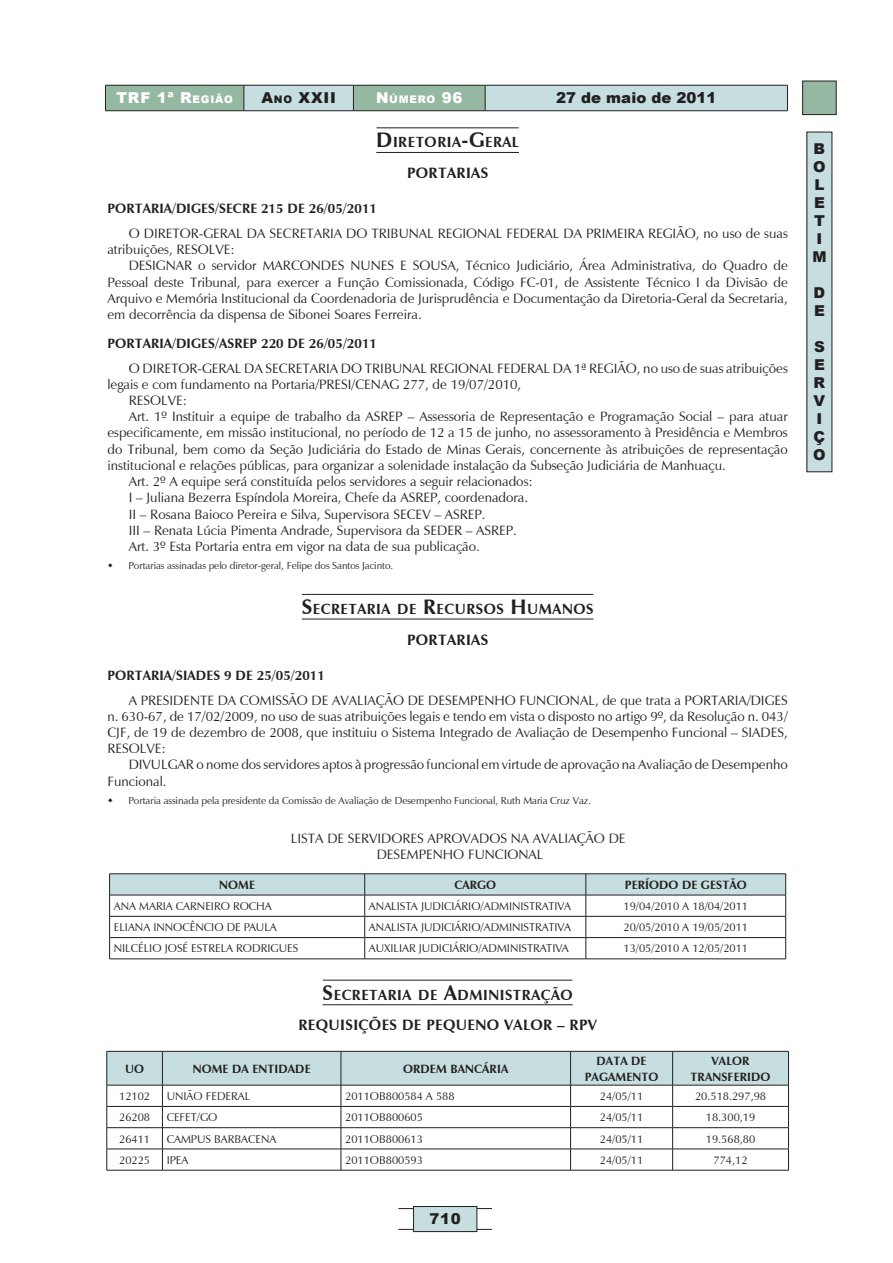
<style>
.page{position:relative;width:893px;height:1263px;background:#fff}
.page>*{position:absolute;margin:0;border:0;box-sizing:border-box;transform-origin:0 0}
.Titulo_N2{font:700 15px "Zapf Humanist 601 BT";letter-spacing:.025em;color:#231f20}
.t1{font:900 15px/18px "Arial";color:#231f20}
.t2{font:900 15px "Arial";color:#fff}
.t3{font:900 15px "Arial";color:#231f20}
.Titulo_N1{font:700 14.7px "Zapf Humanist 601 BT";letter-spacing:.035em;color:#231f20}
.Matéria{font:13.5px/16.2px "Zapf Humanist 601 BT";color:#231f20}
.Titulo_N3{font:700 13.5px "Zapf Humanist 601 BT";letter-spacing:.01em;color:#231f20}
.Título_ADO{font:700 12px/16.2px "Zapf Humanist 601 BT";letter-spacing:.01em;color:#231f20;text-align:center}
.ADO_ADE{font:11.25px "Zapf Humanist 601 BT";color:#231f20}
.t4{font:900 10.5px "Arial";color:#fff}
.assinatura{font:10.2px "Zapf Humanist 601 BT";letter-spacing:-.005em;color:#231f20}
.s1{font-size:10.5px}
.s2{font-size:15px}
.s3{font-size:21px}
</style>
<div class="page">
<div style="left:485px;top:85px;width:302px;height:26px;background:#c6dedf"></div>
<hr style="left:485px;top:85px;width:303px;height:1px;background:#231f20">
<svg style="left:105px;top:85px;width:381px;height:25px;background:#9ebcad"></svg>
<svg style="left:787px;top:85px;width:1px;height:25px"></svg>
<hr style="left:105px;top:110px;width:139px;height:1px;background:#231f20">
<hr style="left:244px;top:110px;width:109px;height:1px;background:#231f20">
<hr style="left:353px;top:110px;width:132px;height:1px;background:#231f20">
<hr style="left:485px;top:110px;width:303px;height:1px;background:#231f20">
<hr style="left:398px;top:1208px;width:94px;height:1px;background:#231f20">
<hr style="left:398px;top:1229px;width:94px;height:1px;background:#231f20">
<div style="left:414px;top:1206px;width:63px;height:25px;background:#c6dedf"></div>
<div style="left:413px;top:1206px;width:64px;height:26px;border:1px solid #231f20"></div>
<div style="left:807px;top:132px;width:25px;height:340px;background:#c6dedf"></div>
<div style="left:802px;top:81px;width:34px;height:34px;background:#95b8a2;border:1px solid #231f20"></div>
<hr style="left:377px;top:128px;width:142px;height:1px;background:#231f20">
<hr style="left:376px;top:152px;width:143px;height:1px;background:#231f20">
<hr style="left:302px;top:594px;width:291px;height:1px;background:#231f20">
<hr style="left:302px;top:619px;width:292px;height:1px;background:#231f20">
<hr style="left:323px;top:980px;width:249px;height:1px;background:#231f20">
<hr style="left:323px;top:1004px;width:250px;height:1px;background:#231f20">
<hr style="left:109px;top:873px;width:256px;height:1px;background:#231f20">
<hr style="left:365px;top:873px;width:221px;height:1px;background:#231f20">
<hr style="left:586px;top:873px;width:200px;height:1px;background:#231f20">
<svg style="left:109px;top:874px;width:677px;height:84px"></svg>
<hr style="left:109px;top:958px;width:256px;height:1px;background:#231f20">
<hr style="left:365px;top:958px;width:221px;height:1px;background:#231f20">
<hr style="left:586px;top:958px;width:200px;height:1px;background:#231f20">
<hr style="left:107px;top:1170px;width:55px;height:1px;background:#231f20">
<hr style="left:162px;top:1170px;width:179px;height:1px;background:#231f20">
<hr style="left:341px;top:1170px;width:230px;height:1px;background:#231f20">
<hr style="left:571px;top:1170px;width:102px;height:1px;background:#231f20">
<hr style="left:673px;top:1170px;width:116px;height:1px;background:#231f20">
<svg style="left:107px;top:1051px;width:682px;height:119px"></svg>
<p class="t2" style="left:116px;top:87px;width:118px">TRF 1ª R<span class="s1">EGIÃO</span></p>
<p class="t3" style="left:261px;top:87px;width:68px">A<span class="s1">NO</span> XXII</p>
<p class="t4" style="left:376px;top:92px;width:88px"><span class="s2">N</span> ÚMERO <span class="s2">96</span></p>
<p class="t1" style="left:556px;top:89px;width:162px">27 de maio de 2011</p>
<p class="Titulo_N1" style="left:376px;top:133px;width:144px"><span class="s3">D</span> IRETORIA<span class="s3">-G</span>ERAL</p>
<p class="Titulo_N2" style="left:407px;top:164px;width:83px">PORTARIAS</p>
<p class="Titulo_N3" style="left:107px;top:200px;width:271px">PORTARIA/DIGES/SECRE 215 DE 26/05/2011</p>
<p class="Matéria" style="left:107px;top:225px;width:682px;text-indent:21px">O DIRETOR-GERAL DA SECRETARIA DO TRIBUNAL REGIONAL FEDERAL DA PRIMEIRA REGIÃO, no uso de suas atribuições, RESOLVE:</p>
<p class="Matéria" style="left:107px;top:258px;width:682px;text-align:justify;text-indent:21px">DESIGNAR o servidor MARCONDES NUNES E SOUSA, Técnico Judiciário, Área Administrativa, do Quadro de Pessoal deste Tribunal, para exercer a Função Comissionada, Código FC-01, de Assistente Técnico I da Divisão de Arquivo e Memória Institucional da Coordenadoria de Jurisprudência e Documentação da Diretoria-Geral da Secretaria, em decorrência da dispensa de Sibonei Soares Ferreira.</p>
<p class="Titulo_N3" style="left:107px;top:335px;width:271px">PORTARIA/DIGES/ASREP 220 DE 26/05/2011</p>
<p class="Matéria" style="left:107px;top:360px;width:682px;text-indent:21px">O DIRETOR-GERAL DA SECRETARIA DO TRIBUNAL REGIONAL FEDERAL DA 1ª REGIÃO, no uso de suas atribuições legais e com fundamento na Portaria/PRESI/CENAG 277, de 19/07/2010,</p>
<p class="Matéria" style="left:129px;top:392px;width:60px">RESOLVE:</p>
<p class="Matéria" style="left:107px;top:408px;width:682px;text-align:justify;text-indent:21px">Art. 1º Instituir a equipe de trabalho da ASREP – Assessoria de Representação e Programação Social – para atuar especificamente, em missão institucional, no período de 12 a 15 de junho, no assessoramento à Presidência e Membros do Tribunal, bem como da Seção Judiciária do Estado de Minas Gerais, concernente às atribuições de representação institucional e relações públicas, para organizar a solenidade instalação da Subseção Judiciária de Manhuaçu.</p>
<p class="Matéria" style="left:129px;top:473px;width:406px">Art. 2º A equipe será constituída pelos servidores a seguir relacionados:</p>
<p class="Matéria" style="left:129px;top:489px;width:401px">I – Juliana Bezerra Espíndola Moreira, Chefe da ASREP, coordenadora.</p>
<p class="Matéria" style="left:129px;top:506px;width:358px">II – Rosana Baioco Pereira e Silva, Supervisora SECEV – ASREP.</p>
<p class="Matéria" style="left:129px;top:522px;width:390px">III – Renata Lúcia Pimenta Andrade, Supervisora da SEDER – ASREP.</p>
<p class="Matéria" style="left:129px;top:538px;width:353px">Art. 3º Esta Portaria entra em vigor na data de sua publicação.</p>
<p class="assinatura" style="left:128px;top:560px;width:266px">Portarias assinadas pelo diretor-geral, Felipe dos Santos Jacinto.</p>
<p class="Titulo_N1" style="left:302px;top:600px;width:293px"><span class="s3">S</span>ECRETARIA DE <span class="s3">R</span>ECURSOS <span class="s3">H</span>UMANOS</p>
<p class="Titulo_N2" style="left:407px;top:630px;width:83px">PORTARIAS</p>
<p class="Titulo_N3" style="left:107px;top:667px;width:219px">PORTARIA/SIADES 9 DE 25/05/2011</p>
<p class="Matéria" style="left:107px;top:692px;width:682px;text-align:justify;text-indent:21px">A PRESIDENTE DA COMISSÃO DE AVALIAÇÃO DE DESEMPENHO FUNCIONAL, de que trata a PORTARIA/DIGES n. 630-67, de 17/02/2009, no uso de suas atribuições legais e tendo em vista o disposto no artigo 9º, da Resolução n. 043/ CJF, de 19 de dezembro de 2008, que instituiu o Sistema Integrado de Avaliação de Desempenho Funcional – SIADES, RESOLVE:</p>
<p class="Matéria" style="left:107px;top:757px;width:682px;text-indent:21px">DIVULGAR o nome dos servidores aptos à progressão funcional em virtude de aprovação na Avaliação de Desempenho<br>Funcional.</p>
<p class="assinatura" style="left:128px;top:794px;width:464px">Portaria assinada pela presidente da Comissão de Avaliação de Desempenho Funcional, Ruth Maria Cruz Vaz.</p>
<p class="Matéria" style="left:291px;top:830px;width:336px">LISTA DE SERVIDORES APROVADOS NA AVALIAÇÃO DE</p>
<p class="Matéria" style="left:377px;top:846px;width:168px">DESEMPENHO FUNCIONAL</p>
<p class="Título_ADO" style="left:219px;top:877px;width:37px">NOME</p>
<p class="Título_ADO" style="left:454px;top:877px;width:43px">CARGO</p>
<p class="Título_ADO" style="left:625px;top:877px;width:123px">PERÍODO DE GESTÃO</p>
<p class="ADO_ADE" style="left:114px;top:899px;width:160px">ANA MARIA CARNEIRO ROCHA</p>
<p class="ADO_ADE" style="left:369px;top:899px;width:204px">ANALISTA JUDICIÁRIO/ADMINISTRATIVA</p>
<p class="ADO_ADE" style="left:623px;top:899px;width:126px">19/04/2010 A 18/04/2011</p>
<p class="ADO_ADE" style="left:114px;top:920px;width:165px">ELIANA INNOCÊNCIO DE PAULA</p>
<p class="ADO_ADE" style="left:369px;top:920px;width:204px">ANALISTA JUDICIÁRIO/ADMINISTRATIVA</p>
<p class="ADO_ADE" style="left:623px;top:920px;width:126px">20/05/2010 A 19/05/2011</p>
<p class="ADO_ADE" style="left:114px;top:942px;width:186px">NILCÉLIO JOSÉ ESTRELA RODRIGUES</p>
<p class="ADO_ADE" style="left:369px;top:942px;width:201px">AUXILIAR JUDICIÁRIO/ADMINISTRATIVA</p>
<p class="ADO_ADE" style="left:623px;top:942px;width:126px">13/05/2010 A 12/05/2011</p>
<p class="Titulo_N1" style="left:323px;top:985px;width:252px"><span class="s3">S</span>ECRETARIA DE <span class="s3">A</span>DMINISTRAÇÃO</p>
<p class="Titulo_N2" style="left:298px;top:1016px;width:300px">REQUISIÇÕES DE PEQUENO VALOR – RPV</p>
<p class="Título_ADO" style="left:125px;top:1060px;width:21px">UO</p>
<p class="Título_ADO" style="left:193px;top:1060px;width:120px">NOME DA ENTIDADE</p>
<p class="Título_ADO" style="left:403px;top:1060px;width:107px">ORDEM BANCÁRIA</p>
<p class="Título_ADO" style="left:585px;top:1052px;width:75px">DATA DE<br>PAGAMENTO</p>
<p class="Título_ADO" style="left:691px;top:1052px;width:81px">VALOR<br>TRANSFERIDO</p>
<p class="ADO_ADE" style="left:119px;top:1089px;width:32px">12102</p>
<p class="ADO_ADE" style="left:167px;top:1089px;width:85px">UNIÃO FEDERAL</p>
<p class="ADO_ADE" style="left:345px;top:1089px;width:111px">2011OB800584 A 588</p>
<p class="ADO_ADE" style="left:600px;top:1089px;width:45px">24/05/11</p>
<p class="ADO_ADE" style="left:695px;top:1089px;width:73px">20.518.297,98</p>
<p class="ADO_ADE" style="left:119px;top:1110px;width:32px">26208</p>
<p class="ADO_ADE" style="left:167px;top:1110px;width:52px">CEFET/GO</p>
<p class="ADO_ADE" style="left:345px;top:1110px;width:79px">2011OB800605</p>
<p class="ADO_ADE" style="left:600px;top:1110px;width:45px">24/05/11</p>
<p class="ADO_ADE" style="left:706px;top:1110px;width:51px">18.300,19</p>
<p class="ADO_ADE" style="left:119px;top:1132px;width:32px">26411</p>
<p class="ADO_ADE" style="left:167px;top:1132px;width:111px">CAMPUS BARBACENA</p>
<p class="ADO_ADE" style="left:345px;top:1132px;width:79px">2011OB800613</p>
<p class="ADO_ADE" style="left:600px;top:1132px;width:45px">24/05/11</p>
<p class="ADO_ADE" style="left:706px;top:1132px;width:51px">19.568,80</p>
<p class="ADO_ADE" style="left:119px;top:1153px;width:32px">20225</p>
<p class="ADO_ADE" style="left:167px;top:1153px;width:23px">IPEA</p>
<p class="ADO_ADE" style="left:345px;top:1153px;width:79px">2011OB800593</p>
<p class="ADO_ADE" style="left:600px;top:1153px;width:45px">24/05/11</p>
<p class="ADO_ADE" style="left:714px;top:1153px;width:35px">774,12</p>
<p class="t1" style="left:429px;top:1209px;width:33px">710</p>
<p class="t1" style="left:812px;top:139px;width:16px">B<br>O<br>L<br>E<br>T<br>I<br>M</p>
<p class="t1" style="left:814px;top:283px;width:13px">D<br>E</p>
<p class="t1" style="left:813px;top:337px;width:14px">S<br>E<br>R<br>V<br>I<br>Ç<br>O</p>
</div>
